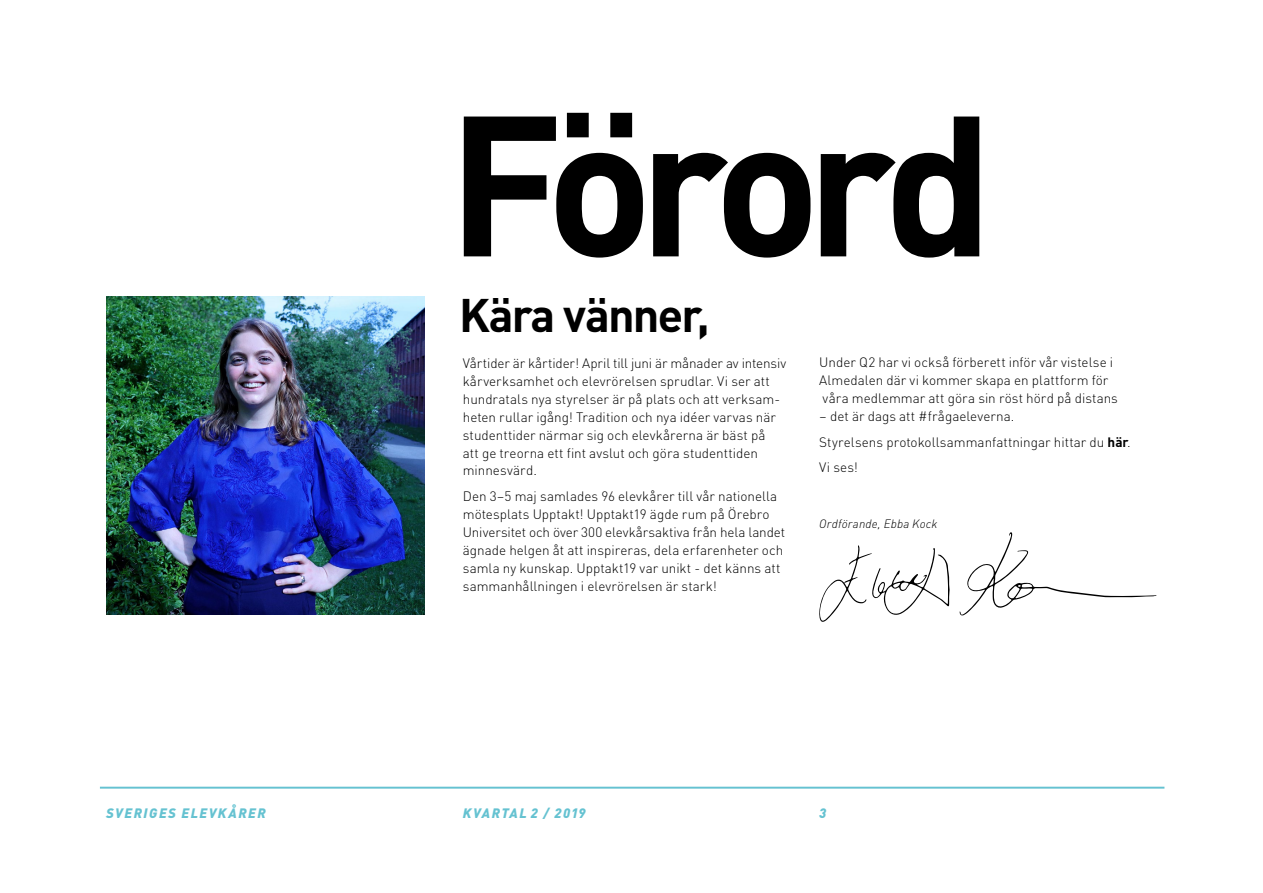
<style>
.page{position:relative;width:1263px;height:893px;background:#fff}
.page>*{position:absolute;margin:0;border:0;box-sizing:border-box;transform-origin:0 0}
.t1{font:700 196.35px "DINOT";letter-spacing:-.07em;color:#000}
.t2{font:700 46.5px "DINOT";letter-spacing:-.04em;color:#000}
.t3{font:300 13.5px/18px "DINOT";color:#000}
.t4{font:italic 900 13.5px "DINOT";letter-spacing:.105em;color:#65c2d1}
.t5{font:italic 300 12px "DINOT";letter-spacing:.015em;color:#000}
.s1{font-weight:700}
</style>
<div class="page">
<hr style="left:100px;top:787px;width:1064px;height:2px;background:#65c2d1">
<img style="left:106px;top:296px;width:318px;height:319px">
<svg style="left:959px;top:532px;width:198px;height:84px"></svg>
<svg style="left:819px;top:545px;width:130px;height:77px"></svg>
<h1 class="t1" style="left:447px;top:32px;width:548px">Förord</h1>
<h2 class="t2" style="left:459px;top:279px;width:252px">Kära vänner,</h2>
<p class="t3" style="left:463px;top:353px;width:325px">Vårtider är kårtider! April till juni är månader av intensiv kårverksamhet och elevrörelsen sprudlar. Vi ser att hundratals nya styrelser är på plats och att verksam&shy;heten rullar igång! Tradition och nya idéer varvas när studenttider närmar sig och elevkårerna är bäst på<br>att ge treorna ett fint avslut och göra studenttiden minnesvärd.</p>
<p class="t3" style="left:463px;top:486px;width:324px">Den 3–5 maj samlades 96 elevkårer till vår nationella mötesplats Upptakt! Upptakt19 ägde rum på Örebro Universitet och över 300 elevkårsaktiva från hela landet ägnade helgen åt att inspireras, dela erfarenheter och samla ny kunskap. Upptakt19 var unikt - det känns att sammanhållningen i elevrörelsen är stark!</p>
<p class="t3" style="left:819px;top:353px;width:300px">Under Q2 har vi också förberett inför vår vistelse i<br>Almedalen där vi kommer skapa en plattform för våra medlemmar att göra sin röst hörd på distans</p>
<p class="t3" style="left:819px;top:403px;width:313px;line-height:25.5px">– det är dags att #frågaeleverna.<br>Styrelsens protokollsammanfattningar hittar du <span class="s1">här</span>.<br>Vi ses!</p>
<p class="t5" style="left:819px;top:515px;width:120px">Ordförande, Ebba Kock</p>
<p class="t4" style="left:106px;top:803px;width:161px">SVERIGES ELEVKÅRER</p>
<p class="t4" style="left:463px;top:803px;width:124px">KVARTAL 2 / 2019</p>
<p class="t4" style="left:819px;top:803px;width:9px">3</p>
</div>
